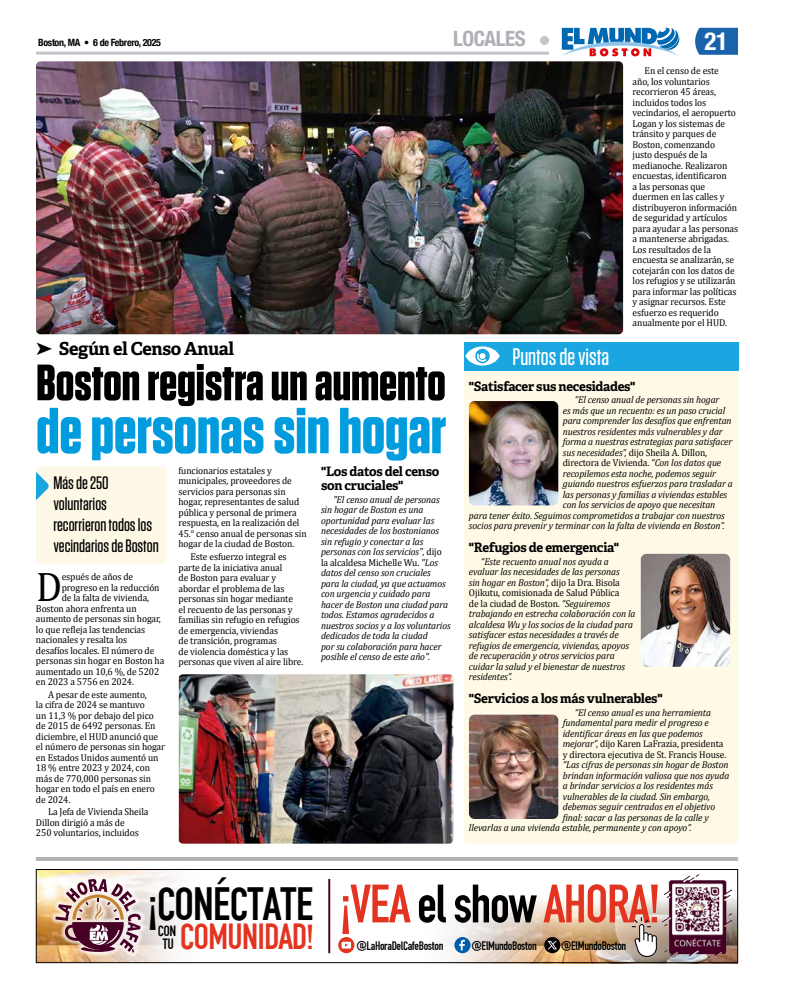
<style>
.page{position:relative;width:792px;height:990px;background:#fff}
.page>*{position:absolute;margin:0;border:0;box-sizing:border-box;transform-origin:0 0}
.t1{font:700 64px "Tungsten";color:#009cde}
.t2{font:56.4px "Roadgeek 2005 Engschrift";letter-spacing:-.03em;color:#e23420}
.t3{font:700 51px "Tungsten";color:#000}
.t4{font:48.8px "Roadgeek 2005 Engschrift";letter-spacing:-.03em;color:#000}
.t5{font:41.5px "Cambria";color:#000;scale:.95 1}
.t6{font:38px "Roadgeek 2005 Engschrift";letter-spacing:-.03em;color:#e23420}
.t7{font:700 condensed 25px "Helvetica Neue";color:#fff}
.t8{font:500 24px "Tungsten";color:#fff}
.t9{font:700 condensed 21px "Helvetica Neue";letter-spacing:-.02em;color:#b0afb5}
.t10{font:500 18px/21px "Tungsten";color:#000}
.t11{font:700 18px "Adelle";letter-spacing:-.02em;color:#000}
.t12{font:15.6px/12.7px "Roadgeek 2005 Engschrift";color:#000}
.t13{font:700 13px/14px "Adelle";letter-spacing:-.02em;color:#000}
.t14{font:12.9px "Roadgeek 2005 Engschrift";letter-spacing:-.03em;color:#000}
.t15{font:italic 10px/10.5px "Cambria";letter-spacing:-.01em;color:#000;scale:.95 1}
.t16{font:10px/10.5px "Cambria";letter-spacing:-.01em;color:#000;scale:.95 1}
.t17{font:700 condensed 10px "Helvetica Neue";letter-spacing:-.03em;color:#000}
.s1{font-style:normal}
.s2{font-style:italic}
.s3{font-size:36.3px}
.s4{color:#000}
</style>
<div class="page">
<hr style="left:36px;top:52px;width:513px;height:3px;background:#c3c5ca">
<div style="left:540px;top:36px;width:9px;height:9px;background:#c3c5ca;border-radius:50%"></div>
<svg style="left:695px;top:28px;width:43px;height:27px"></svg>
<svg style="left:562px;top:28px;width:117px;height:28px"></svg>
<div style="left:36px;top:466px;width:131px;height:98px;background:#fef8e4;border-radius:4px"></div>
<svg style="left:36px;top:466px;width:13px;height:34px"></svg>
<div style="left:464px;top:366px;width:274px;height:478px;background:#fffae4;border-radius:4px"></div>
<div style="left:464px;top:342px;width:274px;height:29px;background:#1aa6e1"></div>
<img style="left:469px;top:401px;width:89px;height:104px">
<img style="left:641px;top:554px;width:89px;height:113px">
<img style="left:469px;top:715px;width:89px;height:104px">
<hr style="left:36px;top:857px;width:702px;height:4px;background:#b3b3b3">
<img style="left:38px;top:871px;width:144px;height:90px">
<svg style="left:342px;top:874px;width:394px;height:87px"></svg>
<div style="left:36px;top:869px;width:702px;height:94px;border:1px solid #000"></div>
<div style="left:50px;top:873px;width:96px;height:86px;background:#fff;opacity:.75"></div>
<svg style="left:55px;top:879px;width:86px;height:74px"></svg>
<svg style="left:454px;top:937px;width:17px;height:16px"></svg>
<svg style="left:459px;top:940px;width:6px;height:10px"></svg>
<svg style="left:544px;top:937px;width:16px;height:16px"></svg>
<svg style="left:548px;top:941px;width:9px;height:8px"></svg>
<svg style="left:338px;top:937px;width:16px;height:16px"></svg>
<svg style="left:342px;top:942px;width:9px;height:7px"></svg>
<img style="left:662px;top:875px;width:70px;height:82px">
<svg style="left:632px;top:917px;width:25px;height:40px"></svg>
<hr style="left:328px;top:879px;width:2px;height:74px;background:#470026">
<img style="left:36px;top:61px;width:587px;height:273px">
<svg style="left:465px;top:346px;width:35px;height:20px"></svg>
<img style="left:179px;top:674px;width:275px;height:170px">
<p class="t17" style="left:38px;top:35px;width:124px">Boston, MA • 6 de Febrero, 2025</p>
<h3 class="t9" style="left:453px;top:21px;width:74px">LOCALES</h3>
<h3 class="t7" style="left:705px;top:20px;width:25px">21</h3>
<h3 class="t11" style="left:36px;top:337px;width:200px">➤ Según el Censo Anual</h3>
<h3 class="t3" style="left:36px;top:355px;width:411px">Boston registra un aumento</h3>
<h1 class="t1" style="left:36px;top:397px;width:412px">de personas sin hogar</h1>
<h3 class="t10" style="left:53px;top:473px;width:107px">Más de 250 voluntarios recorrieron todos los vecindarios de Boston</h3>
<h3 class="t5" style="left:36px;top:562px;width:29px">D</h3>
<p class="t16" style="left:62px;top:571px;width:77px">espués de años de</p>
<p class="t16" style="left:62px;top:582px;width:105px">progreso en la reducción</p>
<p class="t16" style="left:62px;top:592px;width:94px">de la falta de vivienda,</p>
<p class="t16" style="left:36px;top:603px;width:108px">Boston ahora enfrenta un</p>
<p class="t16" style="left:36px;top:613px;width:133px">aumento de personas sin hogar,</p>
<p class="t16" style="left:36px;top:624px;width:116px">lo que refleja las tendencias</p>
<p class="t16" style="left:36px;top:634px;width:97px">nacionales y resalta los</p>
<p class="t16" style="left:36px;top:645px;width:126px">desafíos locales. El número de</p>
<p class="t16" style="left:36px;top:655px;width:137px">personas sin hogar en Boston ha</p>
<p class="t16" style="left:36px;top:666px;width:131px">aumentado un 10,6 %, de 5202</p>
<p class="t16" style="left:36px;top:676px;width:105px">en 2023 a 5756 en 2024.</p>
<p class="t16" style="left:36px;top:689px;width:137px;text-indent:12px">A pesar de este aumento,<br>la cifra de 2024 se mantuvo<br>un 11,3 % por debajo del pico de 2015 de 6492 personas. En diciembre, el HUD anunció que el número de personas sin hogar en Estados Unidos aumentó un<br>18 % entre 2023 y 2024, con más de 770,000 personas sin hogar en todo el país en enero de 2024.</p>
<p class="t16" style="left:36px;top:807px;width:120px;text-indent:12px">La Jefa de Vivienda Sheila<br>Dillon dirigió a más de<br>250 voluntarios, incluidos</p>
<p class="t16" style="left:179px;top:465px;width:136px">funcionarios estatales y municipales, proveedores de servicios para personas sin hogar, representantes de salud pública y personal de primera respuesta, en la realización del<br>45.° censo anual de personas sin hogar de la ciudad de Boston.</p>
<p class="t16" style="left:179px;top:551px;width:133px;text-indent:12px">Este esfuerzo integral es parte de la iniciativa anual<br>de Boston para evaluar y abordar el problema de las personas sin hogar mediante<br>el recuento de las personas y familias sin refugio en refugios de emergencia, viviendas<br>de transición, programas<br>de violencia doméstica y las personas que viven al aire libre.</p>
<h3 class="t13" style="left:321px;top:464px;width:120px">"Los datos del censo son cruciales"</h3>
<p class="t15" style="left:321px;top:494px;width:138px;text-indent:12px">"El censo anual de personas sin hogar de Boston es una oportunidad para evaluar las necesidades de los bostonianos sin refugio y conectar a las personas con los servicios", <span class="s1">dijo la alcaldesa Michelle Wu.</span> "Los datos del censo son cruciales para la ciudad, ya que actuamos con urgencia y cuidado para hacer de Boston una ciudad para todos. Estamos agradecidos a nuestros socios y a los voluntarios dedicados de toda la ciudad<br>por su colaboración para hacer posible el censo de este año".</p>
<h3 class="t8" style="left:512px;top:344px;width:98px">Puntos de vista</h3>
<p class="t16" style="left:633px;top:66px;width:113px;text-indent:12px">En el censo de este<br>año, los voluntarios recorrieron 45 áreas, incluidos todos los vecindarios, el aeropuerto<br>Logan y los sistemas de tránsito y parques de<br>Boston, comenzando<br>justo después de la medianoche. Realizaron encuestas, identificaron<br>a las personas que duermen en las calles y distribuyeron información de seguridad y artículos para ayudar a las personas a mantenerse abrigadas.<br>Los resultados de la encuesta se analizarán, se cotejarán con los datos de los refugios y se utilizarán para informar las políticas y asignar recursos. Este esfuerzo es requerido anualmente por el HUD.</p>
<h3 class="t13" style="left:469px;top:379px;width:168px">"Satisfacer sus necesidades"</h3>
<p class="t15" style="left:575px;top:395px;width:154px">“El censo anual de personas sin hogar</p>
<p class="t15" style="left:563px;top:405px;width:173px">es más que un recuento: es un paso crucial</p>
<p class="t15" style="left:563px;top:416px;width:179px">para comprender los desafíos que enfrentan</p>
<p class="t15" style="left:563px;top:426px;width:170px">nuestros residentes más vulnerables y dar</p>
<p class="t15" style="left:563px;top:437px;width:180px">forma a nuestras estrategias para satisfacer</p>
<p class="t16" style="left:563px;top:447px;width:153px"><span class="s2">sus necesidades”,</span> dijo Sheila A. Dillon,</p>
<p class="t16" style="left:563px;top:458px;width:168px">directora de Vivienda. <span class="s2">“Con los datos que</span></p>
<p class="t15" style="left:563px;top:468px;width:163px">recopilemos esta noche, podemos seguir</p>
<p class="t15" style="left:563px;top:479px;width:180px">guiando nuestros esfuerzos para trasladar a</p>
<p class="t15" style="left:563px;top:489px;width:175px">las personas y familias a viviendas estables</p>
<p class="t15" style="left:563px;top:500px;width:162px">con los servicios de apoyo que necesitan</p>
<p class="t15" style="left:469px;top:510px;width:271px">para tener éxito. Seguimos comprometidos a trabajar con nuestros</p>
<p class="t15" style="left:469px;top:521px;width:271px">socios para prevenir y terminar con la falta de vivienda en Boston”.</p>
<h3 class="t13" style="left:469px;top:540px;width:152px">"Refugios de emergencia"</h3>
<p class="t15" style="left:469px;top:556px;width:177px;text-indent:12px">“Este recuento anual nos ayuda a evaluar las necesidades de las personas<br>sin hogar en Boston”, <span class="s1">dijo la Dra. Bisola Ojikutu, comisionada de Salud Pública<br>de la ciudad de Boston.</span> “Seguiremos trabajando en estrecha colaboración con la alcaldesa Wu y los socios de la ciudad para satisfacer estas necesidades a través de refugios de emergencia, viviendas, apoyos de recuperación y otros servicios para cuidar la salud y el bienestar de nuestros residentes”.</p>
<h3 class="t13" style="left:469px;top:691px;width:195px">"Servicios a los más vulnerables"</h3>
<p class="t15" style="left:563px;top:707px;width:174px;text-indent:12px">“El censo anual es una herramienta fundamental para medir el progreso e identificar áreas en las que podemos mejorar”, <span class="s1">dijo Karen LaFrazia, presidenta y directora ejecutiva de St. Francis House.</span></p>
<p class="t15" style="left:563px;top:759px;width:176px">“Las cifras de personas sin hogar de Boston</p>
<p class="t15" style="left:563px;top:770px;width:177px">brindan información valiosa que nos ayuda</p>
<p class="t15" style="left:563px;top:780px;width:160px">a brindar servicios a los residentes más</p>
<p class="t15" style="left:563px;top:791px;width:157px">vulnerables de la ciudad. Sin embargo,</p>
<p class="t15" style="left:563px;top:801px;width:162px">debemos seguir centrados en el objetivo</p>
<p class="t15" style="left:563px;top:812px;width:155px">final: sacar a las personas de la calle y</p>
<p class="t15" style="left:469px;top:822px;width:236px">llevarlas a una vivienda estable, permanente y con apoyo”.</p>
<h3 class="t4" style="left:147px;top:875px;width:168px">¡CONÉCTATE</h3>
<h3 class="t6" style="left:180px;top:915px;width:135px">COMUNIDAD<span class="s3">!</span></h3>
<h3 class="t12" style="left:158px;top:925px;width:20px">CON<br>TU</h3>
<h2 class="t2" style="left:340px;top:871px;width:323px">¡VEA <span class="s4">el show</span> AHORA!</h2>
<p class="t14" style="left:356px;top:939px;width:89px">@LaHoraDelCafeBoston</p>
<p class="t14" style="left:472px;top:939px;width:67px">@ElMundoBoston</p>
<p class="t14" style="left:561px;top:939px;width:67px">@ElMundoBoston</p>
</div>
